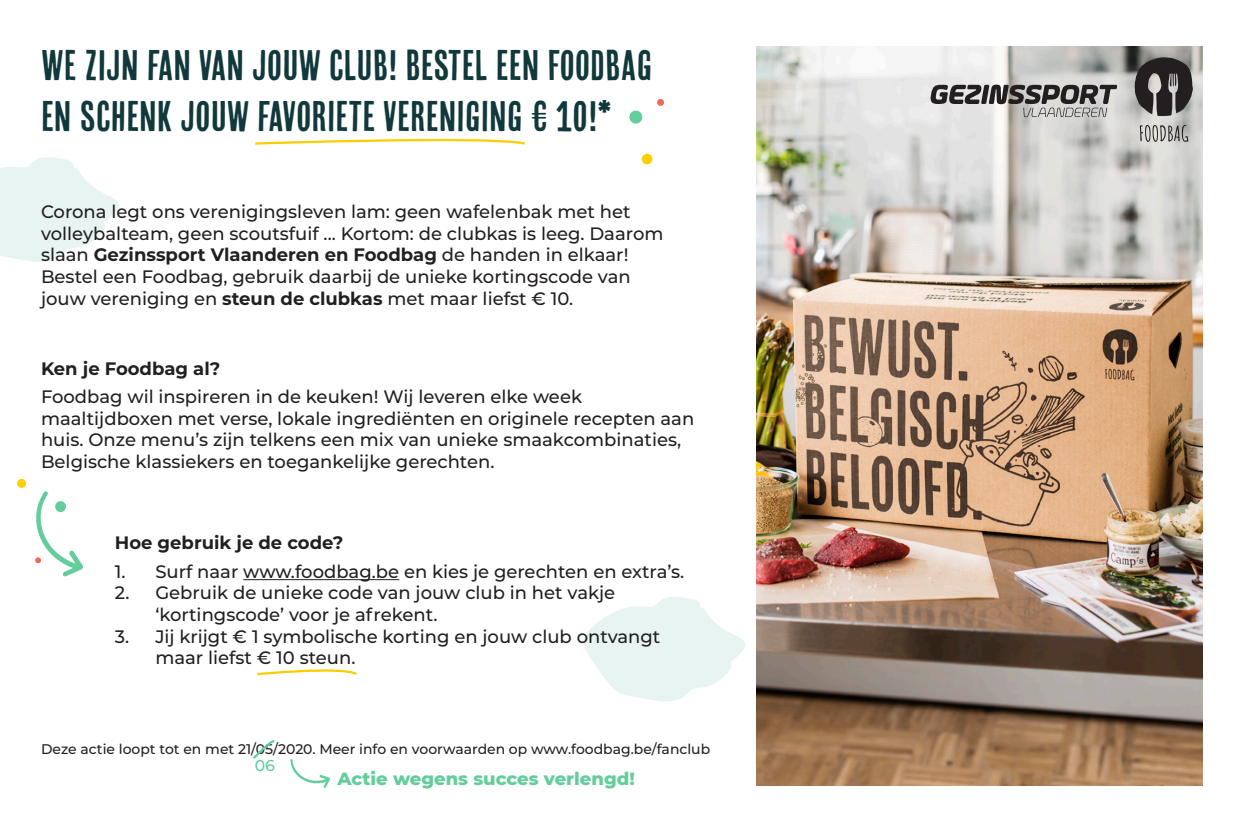
<style>
.page{position:relative;width:1244px;height:830px;background:#fff}
.page>*{position:absolute;margin:0;border:0;box-sizing:border-box;transform-origin:0 0}
.t1{font:42.75px "Cheap Pine Sans";color:#11393c}
.t2{font:500 18px/21.6px "Montserrat";color:#231f20}
.t3{font:700 18px "Montserrat";color:#231f20}
.t4{font:800 18px "Montserrat";color:#64cd9c}
.t5{font:500 15.75px "Montserrat";color:#64cd9c}
.t6{font:500 13.95px "Montserrat";color:#231f20}
.s1{font-weight:700}
</style>
<div class="page">
<svg style="left:0;top:157px;width:119px;height:105px"></svg>
<svg style="left:583px;top:597px;width:162px;height:105px"></svg>
<img style="left:756px;top:46px;width:447px;height:739px">
<svg style="left:1134px;top:57px;width:59px;height:59px;background:#555252"></svg>
<svg style="left:1139px;top:125px;width:49px;height:17px"></svg>
<svg style="left:929px;top:85px;width:188px;height:32px;background:#929190"></svg>
<svg style="left:255px;top:138px;width:270px;height:7px"></svg>
<div style="left:642px;top:154px;width:10px;height:10px;background:#fdcd00;border-radius:50%"></div>
<div style="left:629px;top:110px;width:13px;height:13px;background:#64cd9c;border-radius:50%"></div>
<div style="left:657px;top:99px;width:7px;height:7px;background:#f26653;border-radius:50%"></div>
<div style="left:17px;top:478px;width:9px;height:9px;background:#fdcd00;border-radius:50%"></div>
<svg style="left:257px;top:669px;width:100px;height:7px"></svg>
<hr style="left:243px;top:579px;width:156px;height:1px;background:#231f20">
<svg style="left:35px;top:491px;width:48px;height:85px"></svg>
<svg style="left:253px;top:740px;width:22px;height:19px"></svg>
<svg style="left:290px;top:759px;width:40px;height:28px"></svg>
<p class="t1" style="left:41px;top:41px;width:613px">WE ZIJN FAN VAN JOUW CLUB! BESTEL EEN FOODBAG</p>
<p class="t1" style="left:41px;top:93px;width:572px">EN SCHENK JOUW FAVORIETE VERENIGING € 10!*</p>
<p class="t2" style="left:41px;top:200px;width:591px">Corona legt ons verenigingsleven lam: geen wafelenbak met het</p>
<p class="t2" style="left:41px;top:222px;width:624px">volleybalteam, geen scoutsfuif ... Kortom: de clubkas is leeg. Daarom</p>
<p class="t2" style="left:41px;top:243px;width:591px">slaan <span class="s1">Gezinssport Vlaanderen en Foodbag</span> de handen in elkaar!<br>Bestel een Foodbag, gebruik daarbij de unieke kortingscode van jouw vereniging en <span class="s1">steun de clubkas</span> met maar liefst € 10.</p>
<p class="t3" style="left:41px;top:355px;width:181px">Ken je Foodbag al?</p>
<p class="t2" style="left:41px;top:385px;width:542px">Foodbag wil inspireren in de keuken! Wij leveren elke week</p>
<p class="t2" style="left:41px;top:406px;width:655px">maaltijdboxen met verse, lokale ingrediënten en originele recepten aan huis. Onze menu’s zijn telkens een mix van unieke smaakcombinaties,<br>Belgische klassiekers en toegankelijke gerechten.</p>
<p class="t3" style="left:115px;top:530px;width:230px">Hoe gebruik je de code?</p>
<p class="t2" style="left:115px;top:559px;width:571px">1. Surf naar www.foodbag.be en kies je gerechten en extra’s.</p>
<p class="t2" style="left:155px;top:581px;width:461px;text-indent:-40px">2. Gebruik de unieke code van jouw club in het vakje ‘kortingscode’ voor je afrekent.</p>
<p class="t2" style="left:155px;top:624px;width:506px;text-indent:-40px">3. Jij krijgt € 1 symbolische korting en jouw club ontvangt maar liefst € 10 steun.</p>
<p class="t6" style="left:41px;top:738px;width:671px">Deze actie loopt tot en met 21/05/2020. Meer info en voorwaarden op www.foodbag.be/fanclub</p>
<p class="t5" style="left:255px;top:754px;width:22px">06</p>
<p class="t4" style="left:337px;top:765px;width:299px">Actie wegens succes verlengd!</p>
</div>
